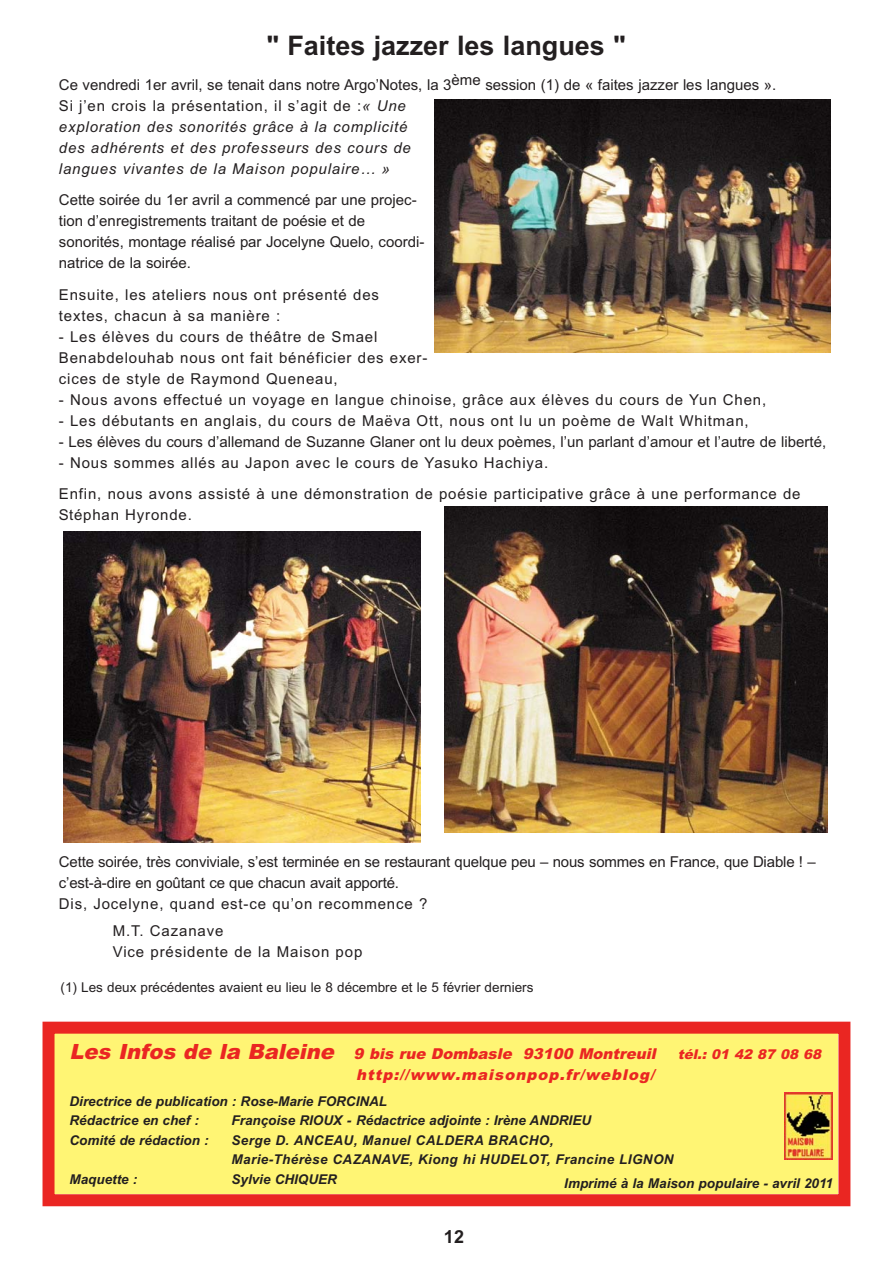
<style>
.page{position:relative;width:893px;height:1263px;background:#fff}
.page>*{position:absolute;margin:0;border:0;box-sizing:border-box;transform-origin:0 0}
.t1{font:700 27px "Arial";color:#231f20}
.t2{font:700 18px "Arial";color:#231f20}
.t3{font:15px/21px "Arial";letter-spacing:.055em;color:#231f20}
.t4{font:15px/21px "Arial";color:#231f20}
.t5{font:15px/21px "Arial";letter-spacing:-.01em;color:#231f20}
.t6{font:italic 900 15px "Arial";color:#ea2622}
.t7{font:italic 700 13.5px/19.5px "Arial";color:#231f20}
.t8{font:italic 700 13.5px/19.5px "Arial";letter-spacing:.03em;color:#231f20}
.t9{font:13.5px "Arial";color:#231f20}
.t10{font:italic 900 13.5px "Arial";color:#ea2622}
.s1{font-style:italic}
.s2{font-size:21px}
</style>
<div class="page">
<div style="left:55px;top:1034px;width:783px;height:160px;background:#fff574"></div>
<div style="left:43px;top:1022px;width:807px;height:184px;border:12px solid #ea2622"></div>
<img style="left:785px;top:1092px;width:47px;height:68px">
<img style="left:64px;top:531px;width:356px;height:311px">
<img style="left:445px;top:506px;width:383px;height:326px">
<img style="left:435px;top:99px;width:395px;height:254px">
<h1 class="t1" style="left:266px;top:30px;width:361px">" Faites jazzer les langues "</h1>
<p class="t4" style="left:59px;top:75px;width:719px">Ce vendredi 1er avril, se tenait dans notre Argo’Notes, la 3ème session (1) de « faites jazzer les langues ».<br>Si j’en crois la présentation, il s’agit de :<span class="s1">« Une<br>exploration des sonorités grâce à la complicité<br>des adhérents et des professeurs des cours de<br>langues vivantes de la Maison populaire… »</span></p>
<p class="t4" style="left:59px;top:191px;width:367px">Cette soirée du 1er avril a commencé par une projec&shy;tion d’enregistrements traitant de poésie et de sonorités, montage réalisé par Jocelyne Quelo, coordi&shy;natrice de la soirée.</p>
<p class="t3" style="left:59px;top:285px;width:322px">Ensuite, les ateliers nous ont présenté des textes, chacun à sa manière :</p>
<p class="t3" style="left:59px;top:327px;width:370px">- Les élèves du cours de théâtre de Smael<br>Benabdelouhab nous ont fait bénéficier des exer&shy;cices de style de Raymond Queneau,</p>
<p class="t3" style="left:59px;top:390px;width:709px">- Nous avons effectué un voyage en langue chinoise, grâce aux élèves du cours de Yun Chen,</p>
<p class="t3" style="left:59px;top:411px;width:691px">- Les débutants en anglais, du cours de Maëva Ott, nous ont lu un poème de Walt Whitman,</p>
<p class="t4" style="left:59px;top:432px;width:769px">- Les élèves du cours d’allemand de Suzanne Glaner ont lu deux poèmes, l’un parlant d’amour et l’autre de liberté,</p>
<p class="t3" style="left:59px;top:448px;width:743px;line-height:31.5px">- Nous sommes allés au Japon avec le cours de Yasuko Hachiya.<br>Enfin, nous avons assisté à une démonstration de poésie participative grâce à une performance de</p>
<p class="t3" style="left:59px;top:506px;width:135px">Stéphan Hyronde.</p>
<p class="t5" style="left:59px;top:852px;width:758px">Cette soirée, très conviviale, s’est terminée en se restaurant quelque peu – nous sommes en France, que Diable ! – c’est-à-dire en goûtant ce que chacun avait apporté.<br>Dis, Jocelyne, quand est-ce qu’on recommence ?</p>
<p class="t3" style="left:113px;top:921px;width:251px">M.T. Cazanave<br>Vice présidente de la Maison pop</p>
<p class="t9" style="left:61px;top:982px;width:474px">(1) Les deux précédentes avaient eu lieu le 8 décembre et le 5 février derniers</p>
<p class="t6" style="left:70px;top:1048px;width:591px"><span class="s2">Les Infos de la Baleine</span> 9 bis rue Dombasle 93100 Montreuil</p>
<p class="t10" style="left:678px;top:1049px;width:147px">tél.: 01 42 87 08 68</p>
<p class="t6" style="left:356px;top:1069px;width:300px">http://www.maisonpop.fr/weblog/</p>
<p class="t7" style="left:70px;top:1092px;width:319px">Directrice de publication : Rose-Marie FORCINAL<br>Rédactrice en chef :</p>
<p class="t7" style="left:232px;top:1112px;width:361px">Françoise RIOUX - Rédactrice adjointe : Irène ANDRIEU</p>
<p class="t7" style="left:70px;top:1131px;width:141px">Comité de rédaction :</p>
<p class="t8" style="left:232px;top:1131px;width:444px">Serge D. ANCEAU, Manuel CALDERA BRACHO,<br>Marie-Thérèse CAZANAVE, Kiong hi HUDELOT, Francine LIGNON</p>
<p class="t7" style="left:70px;top:1170px;width:69px">Maquette :</p>
<p class="t7" style="left:232px;top:1170px;width:107px">Sylvie CHIQUER</p>
<p class="t7" style="left:564px;top:1175px;width:270px">Imprimé à la Maison populaire - avril 2011</p>
<p class="t2" style="left:444px;top:1226px;width:22px">12</p>
</div>
